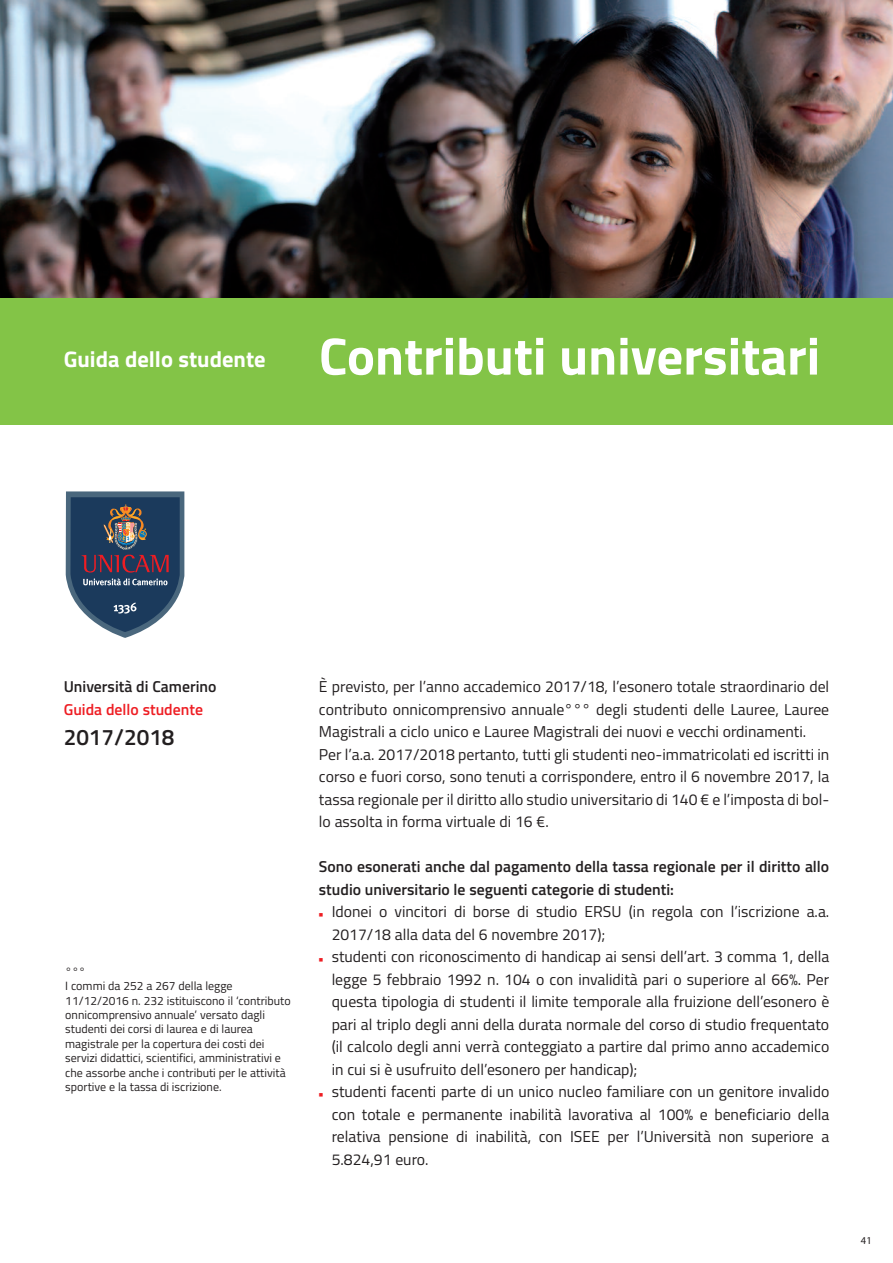
<style>
.page{position:relative;width:893px;height:1263px;background:#fff}
.page>*{position:absolute;margin:0;border:0;box-sizing:border-box;transform-origin:0 0}
.t1{font:700 52.5px "Titillium";color:#fff}
.t2{font:700 22.5px "Titillium";color:#fff}
.t3{font:600 22.5px "Titillium";color:#231f20}
.t4{font:15.75px/22.5px "Titillium";color:#231f20}
.t5{font:600 15.75px/22.5px "Titillium";color:#231f20}
.t6{font:600 15.75px "Titillium";color:#ee1d23}
.t7{font:12px/14.4px "Titillium";color:#231f20}
.t8{font:10.5px "Myriad";color:#231f20}
.s1{color:#ee1d23}
</style>
<div class="page">
<div style="left:0;top:298px;width:893px;height:127px;background:#83c447"></div>
<svg style="left:65px;top:491px;width:120px;height:147px;background:#54647a"></svg>
<img style="left:0;top:0;width:893px;height:298px">
<h2 class="t2" style="left:64px;top:351px;width:203px">Guida dello studente</h2>
<h1 class="t1" style="left:319px;top:338px;width:503px">Contributi universitari</h1>
<p class="t5" style="left:64px;top:677px;width:154px">Università di Camerino</p>
<p class="t6" style="left:64px;top:703px;width:141px">Guida dello studente</p>
<h2 class="t3" style="left:64px;top:729px;width:112px">2017/2018</h2>
<p class="t7" style="left:65px;top:966px;width:227px">°°°<br>I commi da 252 a 267 della legge 11/12/2016 n. 232 istituiscono il ‘contributo onnicomprensivo annuale’ versato dagli studenti dei corsi di laurea e di laurea magistrale per la copertura dei costi dei servizi didattici, scientifici, amministrativi e che assorbe anche i contributi per le attività sportive e la tassa di iscrizione.</p>
<p class="t4" style="left:319px;top:677px;width:512px">è previsto, per l’anno accademico 2017/18, l’esonero totale straordinario del contributo onnicomprensivo annuale°°° degli studenti delle Lauree, Lauree Magistrali a ciclo unico e Lauree Magistrali dei nuovi e vecchi ordinamenti.<br>Per l’a.a. 2017/2018 pertanto, tutti gli studenti neo-immatricolati ed iscritti in corso e fuori corso, sono tenuti a corrispondere, entro il 6 novembre 2017, la tassa regionale per il diritto allo studio universitario di 140 € e l’imposta di bol&shy;lo assolta in forma virtuale di 16 €.</p>
<p class="t5" style="left:319px;top:857px;width:512px">Sono esonerati anche dal pagamento della tassa regionale per il diritto allo studio universitario le seguenti categorie di studenti:</p>
<p class="t4" style="left:332px;top:902px;width:499px;text-indent:-13px"><span class="s1">■</span> Idonei o vincitori di borse di studio ERSU (in regola con l’iscrizione a.a.<br>2017/18 alla data del 6 novembre 2017);</p>
<p class="t4" style="left:332px;top:947px;width:499px;text-align:justify;text-indent:-13px"><span class="s1">■</span> studenti con riconoscimento di handicap ai sensi dell’art. 3 comma 1, della legge 5 febbraio 1992 n. 104 o con invalidità pari o superiore al 66%. Per questa tipologia di studenti il limite temporale alla fruizione dell’esonero è pari al triplo degli anni della durata normale del corso di studio frequentato (il calcolo degli anni verrà conteggiato a partire dal primo anno accademico in cui si è usufruito dell’esonero per handicap);</p>
<p class="t4" style="left:332px;top:1082px;width:499px;text-align:justify;text-indent:-13px"><span class="s1">■</span> studenti facenti parte di un unico nucleo familiare con un genitore invalido con totale e permanente inabilità lavorativa al 100% e beneficiario della relativa pensione di inabilità, con ISEE per l’Università non superiore a 5.824,91 euro.</p>
<p class="t8" style="left:861px;top:1237px;width:12px">41</p>
</div>
